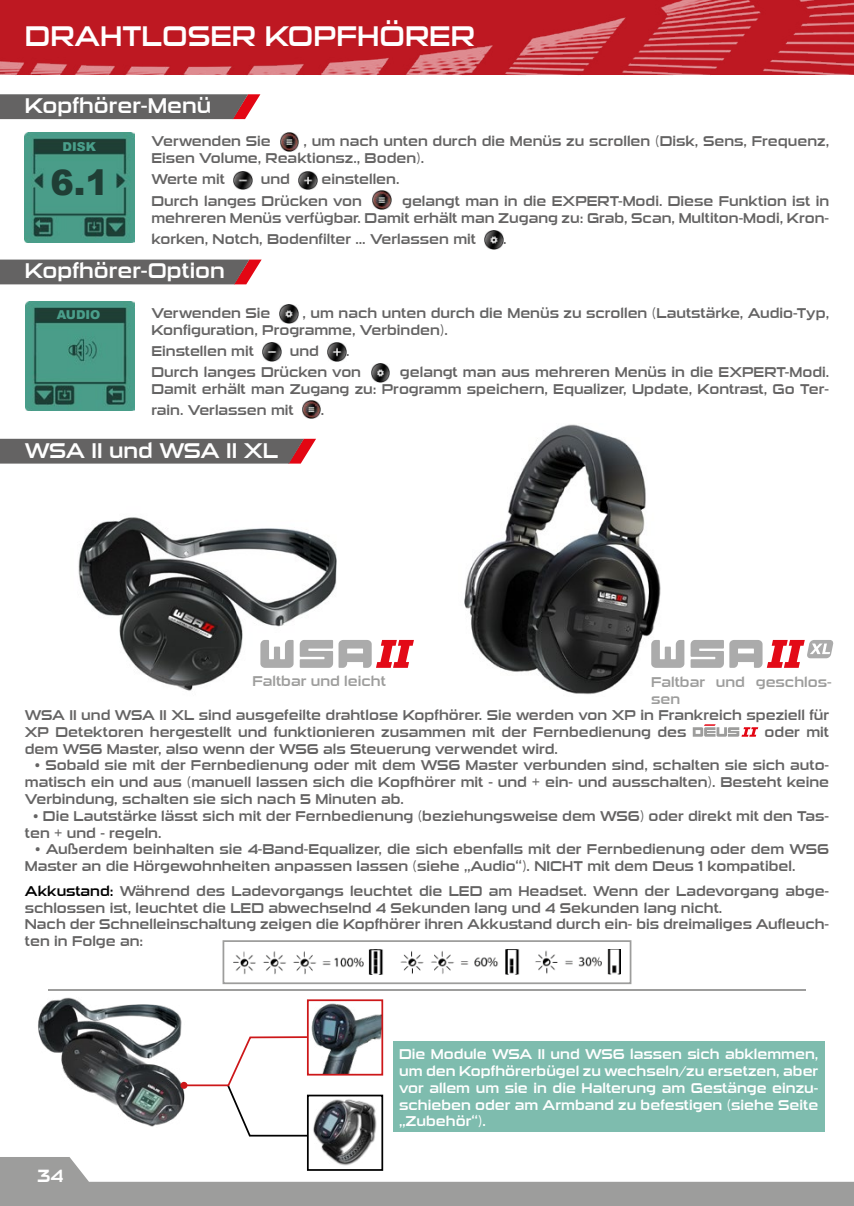
<style>
.page{position:relative;width:854px;height:1206px;background:#fff}
.page>*{position:absolute;margin:0;border:0;box-sizing:border-box;transform-origin:0 0}
.t1{font:900 35px "Arial";color:#1f3e35}
.t2{font:28px "Sui Generis Rg";color:#fff}
.t3{font:21px "Sui Generis Rg";color:#fff}
.t4{font:17.5px "Sui Generis Rg";color:#fff}
.t5{font:14px/16.8px "Sui Generis Rg";color:#646363}
.t6{font:14px/16.8px "Sui Generis Rg";color:#fff;text-align:justify}
.t7{font:14px/16.8px "Sui Generis Rg";color:#9d9d9c}
.t8{font:900 12.25px "Arial";color:#4a9f8b}
.s1{color:#000}
</style>
<div class="page">
<svg style="left:0;top:1156px;width:853px;height:49px;fill:#9d9d9c"></svg>
<img style="left:0;top:0;width:853px;height:75px">
<img style="left:25px;top:301px;width:109px;height:110px">
<img style="left:25px;top:133px;width:109px;height:109px">
<svg style="left:0;top:259px;width:261px;height:25px;background:#716667"></svg>
<div style="left:393px;top:1040px;width:431px;height:91px;background:#7ebcae"></div>
<img style="left:280px;top:133px;width:19px;height:18px">
<img style="left:233px;top:171px;width:19px;height:18px">
<img style="left:298px;top:171px;width:19px;height:18px">
<img style="left:373px;top:190px;width:18px;height:19px">
<img style="left:484px;top:231px;width:19px;height:18px">
<img style="left:279px;top:304px;width:19px;height:19px">
<img style="left:262px;top:342px;width:19px;height:19px">
<img style="left:327px;top:342px;width:19px;height:19px">
<img style="left:371px;top:364px;width:18px;height:18px">
<img style="left:302px;top:400px;width:19px;height:19px">
<svg style="left:692px;top:724px;width:66px;height:12px"></svg>
<svg style="left:0;top:94px;width:260px;height:25px;background:#6f6465"></svg>
<div style="left:0;top:439px;width:316px;height:24px;background:#646363"></div>
<img style="left:78px;top:517px;width:259px;height:174px">
<img style="left:464px;top:424px;width:197px;height:271px">
<img style="left:234px;top:949px;width:386px;height:25px">
<div style="left:222px;top:940px;width:409px;height:44px;border:2px solid #9d9d9c"></div>
<img style="left:310px;top:1099px;width:70px;height:68px">
<div style="left:307px;top:1094px;width:76px;height:76px;border:2px solid #000"></div>
<img style="left:311px;top:1003px;width:69px;height:69px">
<div style="left:307px;top:999px;width:76px;height:76px;border:2px solid #cd1719"></div>
<img style="left:38px;top:997px;width:144px;height:130px">
<svg style="left:182px;top:1035px;width:127px;height:102px"></svg>
<svg style="left:180px;top:1081px;width:7px;height:7px"></svg>
<hr style="left:48px;top:989px;width:757px;height:1px;background:#9d9d9c">
<svg style="left:260px;top:640px;width:33px;height:28px"></svg>
<svg style="left:299px;top:640px;width:115px;height:28px"></svg>
<svg style="left:651px;top:640px;width:33px;height:28px"></svg>
<svg style="left:690px;top:640px;width:33px;height:28px"></svg>
<svg style="left:729px;top:640px;width:104px;height:28px"></svg>
<h2 class="t2" style="left:25px;top:20px;width:451px">DRAHTLOSER KOPFHÖRER</h2>
<h3 class="t3" style="left:25px;top:93px;width:188px">Kopfhörer-Menü</h3>
<p class="t8" style="left:63px;top:138px;width:35px">DISK</p>
<h1 class="t1" style="left:50px;top:157px;width:60px">6.1</h1>
<p class="t5" style="left:151px;top:133px;width:679px;text-indent:152px">, um nach unten durch die Menüs zu scrollen (Disk, Sens, Frequenz,<br>Eisen Volume, Reaktionsz., Boden).</p>
<p class="t5" style="left:151px;top:171px;width:75px">Werte mit</p>
<p class="t5" style="left:261px;top:171px;width:31px">und</p>
<p class="t5" style="left:151px;top:133px;width:121px">Verwenden Sie</p>
<p class="t5" style="left:151px;top:169px;width:249px;line-height:21.5px;text-indent:170px">einstellen.<br>Durch langes Drücken von</p>
<p class="t5" style="left:151px;top:193px;width:679px;text-align:right">gelangt man in die EXPERT-Modi. Diese Funktion ist in<br>mehreren Menüs verfügbar. Damit erhält man Zugang zu: Grab, Scan, Multiton-Modi, Kron-</p>
<p class="t5" style="left:151px;top:231px;width:326px">korken, Notch, Bodenfilter … Verlassen mit</p>
<p class="t5" style="left:503px;top:231px;width:5px">.</p>
<h3 class="t3" style="left:25px;top:259px;width:202px">Kopfhörer-Option</h3>
<p class="t8" style="left:57px;top:306px;width:45px">AUDIO</p>
<p class="t5" style="left:151px;top:305px;width:679px;text-indent:151px">, um nach unten durch die Menüs zu scrollen (Lautstärke, Audio-Typ,<br>Konfiguration, Programme, Verbinden).</p>
<p class="t5" style="left:151px;top:343px;width:104px">Einstellen mit</p>
<p class="t5" style="left:290px;top:343px;width:31px">und</p>
<p class="t5" style="left:151px;top:340px;width:211px;line-height:21.3px;text-indent:195px">.<br>Durch langes Drücken von</p>
<p class="t5" style="left:151px;top:305px;width:121px">Verwenden Sie</p>
<p class="t5" style="left:151px;top:364px;width:679px;text-align:right">gelangt man aus mehreren Menüs in die EXPERT-Modi.<br>Damit erhält man Zugang zu: Programm speichern, Equalizer, Update, Kontrast, Go Ter-</p>
<p class="t5" style="left:151px;top:402px;width:144px">rain. Verlassen mit</p>
<p class="t5" style="left:321px;top:402px;width:5px">.</p>
<h3 class="t3" style="left:25px;top:438px;width:255px">WSA II und WSA II XL</h3>
<p class="t7" style="left:252px;top:672px;width:135px">Faltbar und leicht</p>
<p class="t7" style="left:651px;top:674px;width:182px">Faltbar und geschlos&shy;sen</p>
<p class="t5" style="left:25px;top:707px;width:805px">WSA II und WSA II XL sind ausgefeilte drahtlose Kopfhörer. Sie werden von XP in Frankreich speziell für<br>XP Detektoren hergestellt und funktionieren zusammen mit der Fernbedienung des</p>
<p class="t5" style="left:764px;top:723px;width:66px">oder mit</p>
<p class="t5" style="left:25px;top:740px;width:534px">dem WS6 Master, also wenn der WS6 als Steuerung verwendet wird.</p>
<p class="t5" style="left:25px;top:757px;width:805px;text-align:justify;text-indent:10px">• Sobald sie mit der Fernbedienung oder mit dem WS6 Master verbunden sind, schalten sie sich auto&shy;matisch ein und aus (manuell lassen sich die Kopfhörer mit - und + ein- und ausschalten). Besteht keine Verbindung, schalten sie sich nach 5 Minuten ab.</p>
<p class="t5" style="left:25px;top:807px;width:805px;text-indent:8px">• Die Lautstärke lässt sich mit der Fernbedienung (beziehungsweise dem WS6) oder direkt mit den Tas&shy;ten + und - regeln.</p>
<p class="t5" style="left:25px;top:841px;width:805px;text-indent:10px">• Außerdem beinhalten sie 4-Band-Equalizer, die sich ebenfalls mit der Fernbedienung oder dem WS6<br>Master an die Hörgewohnheiten anpassen lassen (siehe „Audio“). NICHT mit dem Deus 1 kompatibel.</p>
<p class="t5" style="left:25px;top:882px;width:805px"><span class="s1">Akkustand:</span> Während des Ladevorgangs leuchtet die LED am Headset. Wenn der Ladevorgang abge&shy;schlossen ist, leuchtet die LED abwechselnd 4 Sekunden lang und 4 Sekunden lang nicht.<br>Nach der Schnelleinschaltung zeigen die Kopfhörer ihren Akkustand durch ein- bis dreimaliges Aufleuch&shy;ten in Folge an:</p>
<p class="t4" style="left:37px;top:1166px;width:28px">34</p>
<p class="t6" style="left:399px;top:1046px;width:420px">Die Module WSA II und WS6 lassen sich abklemmen, um den Kopfhörerbügel zu wechseln/zu ersetzen, aber vor allem um sie in die Halterung am Gestänge einzu&shy;schieben oder am Armband zu befestigen (siehe Seite „Zubehör“).</p>
</div>
